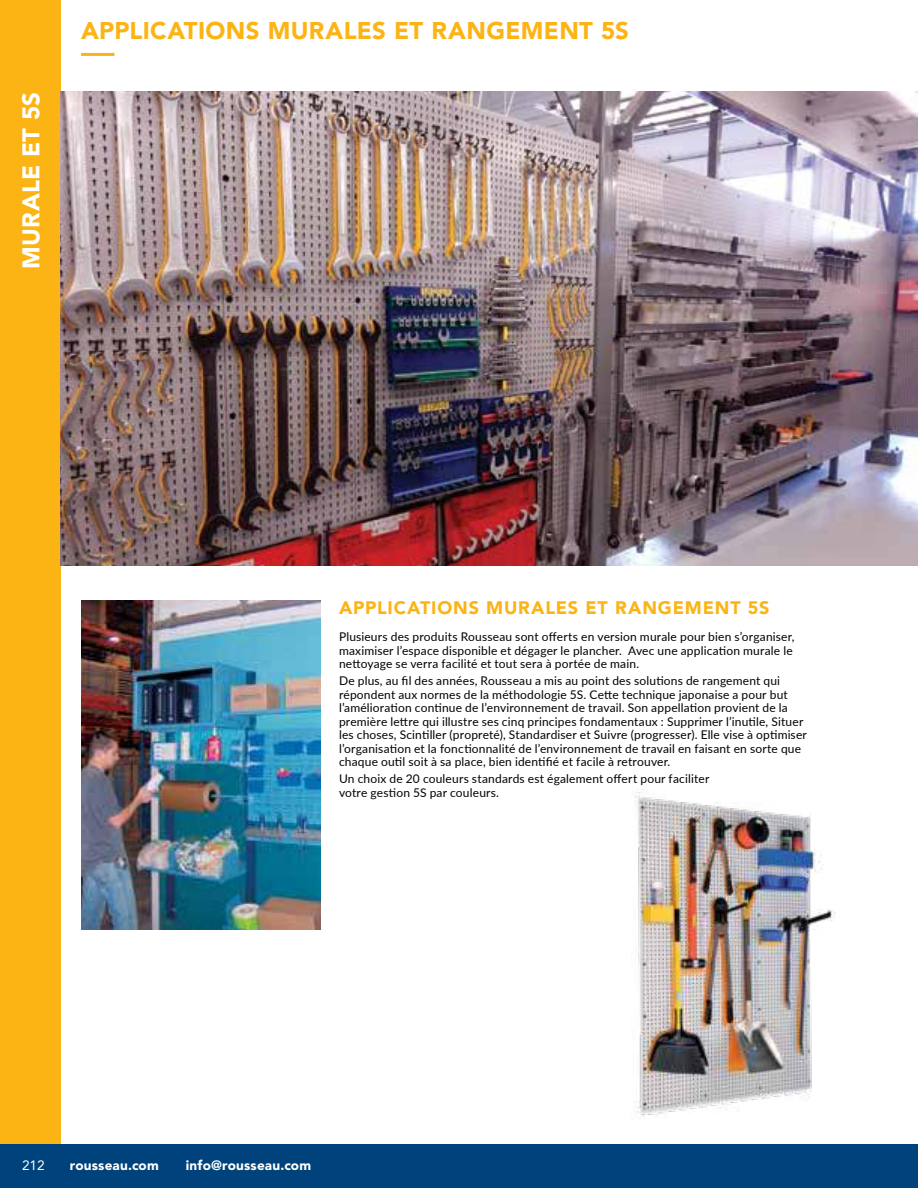
<style>
.page{position:relative;width:918px;height:1188px;background:#fff}
.page>*{position:absolute;margin:0;border:0;box-sizing:border-box;transform-origin:0 0}
.t1{font:900 24px "Avenir LT Std";letter-spacing:.015em;color:#fcb414}
.t2{font:900 24px "Avenir LT Std";letter-spacing:.015em;color:#fff}
.t3{font:900 18px "Avenir LT Std";letter-spacing:.045em;color:#fcb414}
.t4{font:900 13.5px "Avenir LT Std";letter-spacing:.015em;color:#fff}
.t5{font:13.5px "Avenir LT Std";color:#fff}
.t6{font:12px/13.5px "Lato";letter-spacing:.015em;color:#000}
</style>
<div class="page">
<div style="left:0;top:0;width:61px;height:1188px;background:#fcb414"></div>
<img style="left:634px;top:792px;width:202px;height:327px">
<img style="left:81px;top:601px;width:240px;height:329px">
<img style="left:61px;top:92px;width:857px;height:474px">
<div style="left:0;top:1144px;width:918px;height:44px;background:#00427b"></div>
<hr style="left:81px;top:53px;width:33px;height:3px;background:#fcb414">
<h1 class="t2" style="left:17px;top:269px;width:179px;rotate:-90deg">MURALE ET 5S</h1>
<h1 class="t1" style="left:81px;top:17px;width:549px">APPLICATIONS MURALES ET RANGEMENT 5S</h1>
<h2 class="t3" style="left:339px;top:597px;width:432px">APPLICATIONS MURALES ET RANGEMENT 5S</h2>
<p class="t6" style="left:339px;top:630px;width:457px">Plusieurs des produits Rousseau sont offerts en version murale pour bien s’organiser, maximiser l’espace disponible et dégager le plancher. Avec une application murale le nettoyage se verra facilité et tout sera à portée de main.</p>
<p class="t6" style="left:339px;top:674px;width:469px">De plus, au fil des années, Rousseau a mis au point des solutions de rangement qui répondent aux normes de la méthodologie 5S. Cette technique japonaise a pour but l’amélioration continue de l’environnement de travail. Son appellation provient de la première lettre qui illustre ses cinq principes fondamentaux : Supprimer l’inutile, Situer les choses, Scintiller (propreté), Standardiser et Suivre (progresser). Elle vise à optimiser l’organisation et la fonctionnalité de l’environnement de travail en faisant en sorte que chaque outil soit à sa place, bien identifié et facile à retrouver.</p>
<p class="t6" style="left:339px;top:772px;width:372px">Un choix de 20 couleurs standards est également offert pour faciliter votre gestion 5S par couleurs.</p>
<p class="t5" style="left:22px;top:1158px;width:24px">212</p>
<p class="t4" style="left:70px;top:1157px;width:91px">rousseau.com</p>
<p class="t4" style="left:186px;top:1157px;width:127px">info@rousseau.com</p>
</div>
